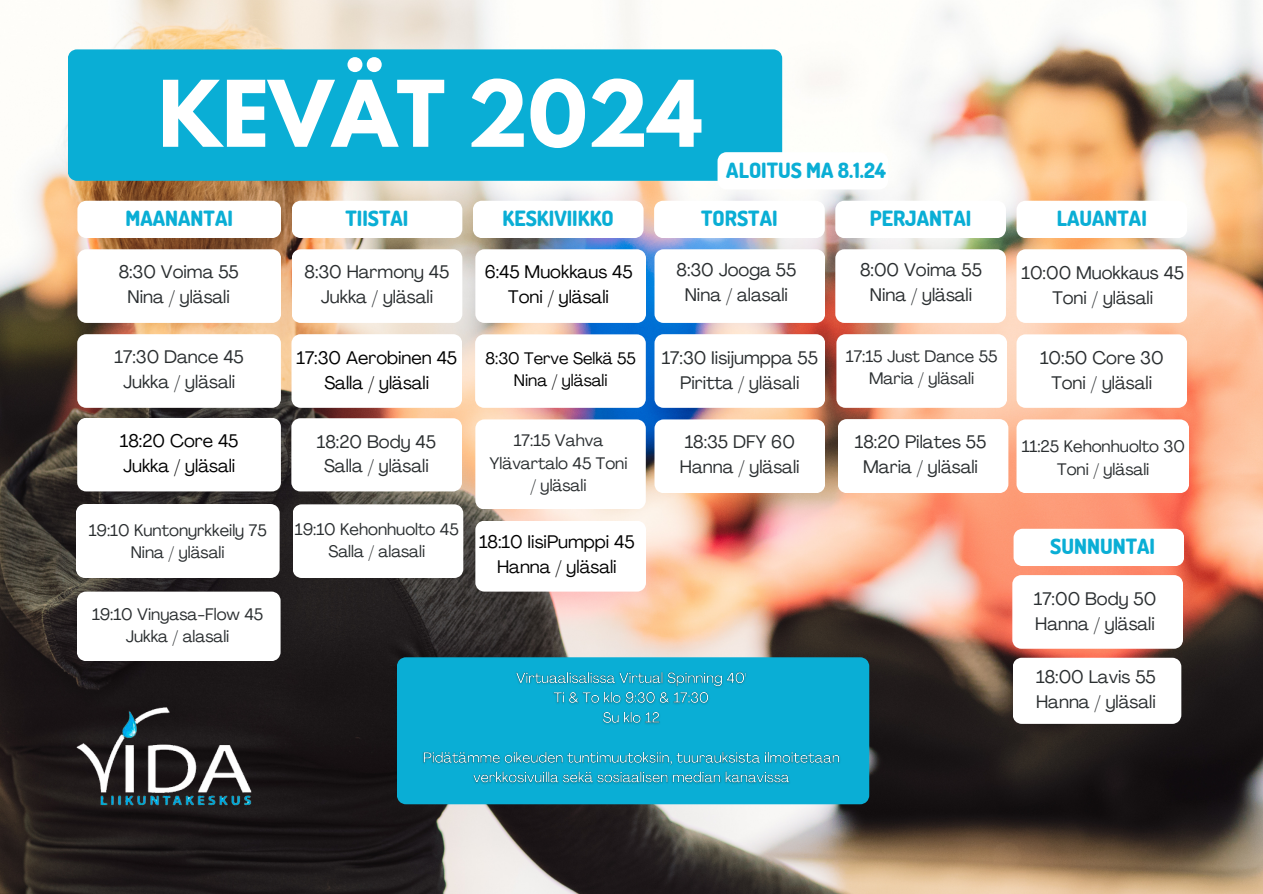
<style>
.page{position:relative;width:1263px;height:894px;background:#fff}
.page>*{position:absolute;margin:0;border:0;box-sizing:border-box;transform-origin:0 0}
.t1{font:700 81.15px "League Spartan";color:#fff}
.t2{font:800 21px "Dosis";color:#0aaed5}
.t3{font:18px/24.8px "Agrandir";color:#2a2e30;text-align:center}
.t4{font:18px/24.8px "Agrandir";color:#000;text-align:center}
.t5{font:16.5px/22.5px "Agrandir";color:#2a2e30;text-align:center}
.t6{font:16.5px/22.5px "Agrandir";color:#000;text-align:center}
</style>
<div class="page">
<img style="left:0;top:0;width:1263px;height:893px">
<div style="left:68px;top:49px;width:714px;height:132px;background:#0aaed5"></div>
<svg style="left:77px;top:201px;width:204px;height:37px"></svg>
<svg style="left:292px;top:201px;width:170px;height:37px"></svg>
<svg style="left:77px;top:249px;width:204px;height:74px"></svg>
<svg style="left:292px;top:249px;width:170px;height:74px"></svg>
<svg style="left:473px;top:201px;width:171px;height:37px"></svg>
<svg style="left:654px;top:201px;width:171px;height:37px"></svg>
<svg style="left:835px;top:201px;width:171px;height:37px"></svg>
<svg style="left:835px;top:249px;width:171px;height:74px"></svg>
<svg style="left:1016px;top:201px;width:171px;height:37px"></svg>
<svg style="left:1016px;top:249px;width:171px;height:74px"></svg>
<svg style="left:654px;top:249px;width:171px;height:74px"></svg>
<svg style="left:654px;top:334px;width:171px;height:74px"></svg>
<svg style="left:293px;top:504px;width:170px;height:74px"></svg>
<svg style="left:1016px;top:334px;width:171px;height:74px"></svg>
<svg style="left:1016px;top:419px;width:173px;height:74px"></svg>
<svg style="left:1013px;top:528px;width:171px;height:38px"></svg>
<svg style="left:1013px;top:657px;width:168px;height:66px"></svg>
<svg style="left:1012px;top:575px;width:171px;height:73px"></svg>
<img style="left:76px;top:706px;width:177px;height:101px">
<svg style="left:717px;top:152px;width:171px;height:37px"></svg>
<div style="left:397px;top:657px;width:472px;height:147px;background:#0aaed5"></div>
<img style="left:419px;top:668px;width:424px;height:119px">
<svg style="left:475px;top:419px;width:171px;height:90px"></svg>
<svg style="left:475px;top:520px;width:171px;height:71px"></svg>
<svg style="left:76px;top:504px;width:203px;height:74px"></svg>
<svg style="left:77px;top:417px;width:204px;height:74px"></svg>
<svg style="left:291px;top:334px;width:171px;height:74px"></svg>
<svg style="left:291px;top:418px;width:171px;height:73px"></svg>
<svg style="left:475px;top:249px;width:171px;height:74px"></svg>
<svg style="left:836px;top:334px;width:171px;height:74px"></svg>
<svg style="left:838px;top:419px;width:170px;height:74px"></svg>
<svg style="left:77px;top:334px;width:204px;height:74px"></svg>
<svg style="left:77px;top:591px;width:204px;height:70px"></svg>
<svg style="left:654px;top:419px;width:171px;height:74px"></svg>
<svg style="left:475px;top:334px;width:171px;height:74px"></svg>
<h1 class="t1" style="left:158px;top:74px;width:546px">KEVÄT 2024</h1>
<h2 class="t2" style="left:726px;top:156px;width:161px">ALOITUS MA 8.1.24</h2>
<h3 class="t2" style="left:126px;top:204px;width:109px">MAANANTAI</h3>
<h3 class="t2" style="left:345px;top:204px;width:64px">TIISTAI</h3>
<h3 class="t3" style="left:119px;top:261px;width:122px">8:30 Voima 55<br>Nina / yläsali</h3>
<h3 class="t3" style="left:305px;top:261px;width:146px">8:30 Harmony 45<br>Jukka / yläsali</h3>
<h3 class="t3" style="left:115px;top:346px;width:131px">17:30 Dance 45<br>Jukka / yläsali</h3>
<h3 class="t4" style="left:120px;top:430px;width:120px;text-align:left">18:20 Core 45<br>Jukka / yläsali</h3>
<h3 class="t5" style="left:89px;top:520px;width:179px">19:10 Kuntonyrkkeily 75<br>Nina / yläsali</h3>
<h2 class="t5" style="left:92px;top:604px;width:173px">19:10 Vinyasa-Flow 45<br>Jukka / alasali</h2>
<h3 class="t4" style="left:296px;top:347px;width:162px">17:30 Aerobinen 45<br>Salla / yläsali</h3>
<h3 class="t3" style="left:317px;top:430px;width:120px">18:20 Body 45<br>Salla / yläsali</h3>
<h2 class="t5" style="left:295px;top:519px;width:165px">19:10 Kehonhuolto 45<br>Salla / alasali</h2>
<h3 class="t2" style="left:503px;top:204px;width:113px">KESKIVIIKKO</h3>
<h3 class="t2" style="left:701px;top:204px;width:78px">TORSTAI</h3>
<h3 class="t2" style="left:870px;top:204px;width:103px">PERJANTAI</h3>
<h3 class="t2" style="left:1057px;top:204px;width:92px">LAUANTAI</h3>
<p class="t4" style="left:485px;top:261px;width:149px">6:45 Muokkaus 45<br>Toni / yläsali</p>
<h3 class="t3" style="left:860px;top:259px;width:123px">8:00 Voima 55<br>Nina / yläsali</h3>
<h3 class="t3" style="left:1021px;top:262px;width:164px">10:00 Muokkaus 45<br>Toni / yläsali</h3>
<h3 class="t3" style="left:677px;top:259px;width:121px">8:30 Jooga 55<br>Nina / alasali</h3>
<h3 class="t6" style="left:486px;top:348px;width:152px">8:30 Terve Selkä 55<br>Nina / yläsali</h3>
<h3 class="t5" style="left:489px;top:431px;width:140px">17:15 Vahva<br>Ylävartalo 45 Toni / yläsali</h3>
<h3 class="t4" style="left:479px;top:531px;width:157px">18:10 IisiPumppi 45<br>Hanna / yläsali</h3>
<h2 class="t3" style="left:662px;top:347px;width:158px">17:30 Iisijumppa 55<br>Piritta / yläsali</h2>
<h3 class="t3" style="left:680px;top:431px;width:121px;text-align:left">18:35 DFY 60<br>Hanna / yläsali</h3>
<h3 class="t5" style="left:846px;top:346px;width:153px">17:15 Just Dance 55<br>Maria / yläsali</h3>
<h3 class="t3" style="left:855px;top:431px;width:133px">18:20 Pilates 55<br>Maria / yläsali</h3>
<h3 class="t3" style="left:1040px;top:347px;width:125px">10:50 Core 30<br>Toni / yläsali</h3>
<h3 class="t5" style="left:1022px;top:437px;width:165px">11:25 Kehonhuolto 30<br>Toni / yläsali</h3>
<h2 class="t2" style="left:1050px;top:532px;width:106px">SUNNUNTAI</h2>
<h2 class="t3" style="left:1034px;top:587px;width:124px;text-align:left">17:00 Body 50<br>Hanna / yläsali</h2>
<h2 class="t3" style="left:1036px;top:666px;width:121px;text-align:left">18:00 Lavis 55<br>Hanna / yläsali</h2>
</div>
